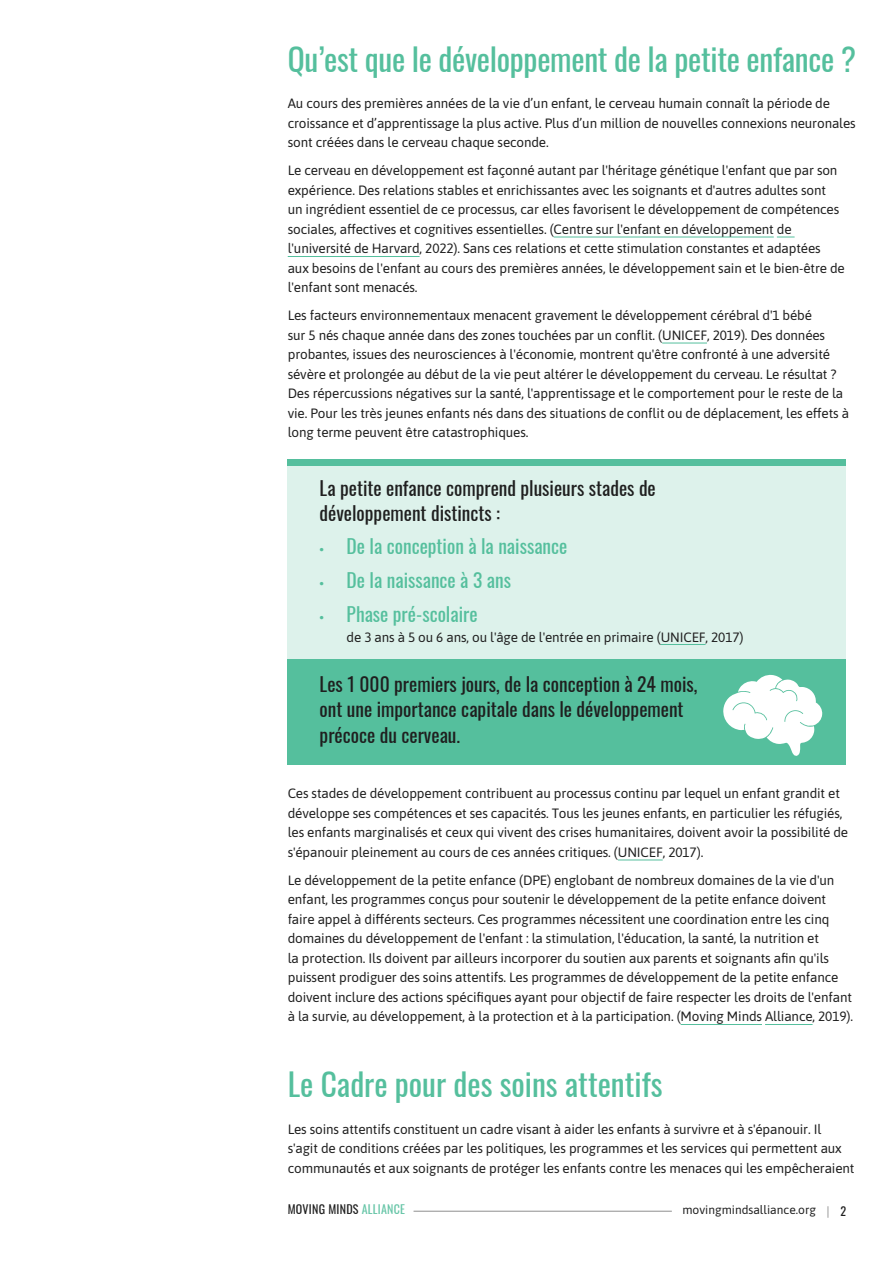
<style>
.page{position:relative;width:893px;height:1263px;background:#fff}
.page>*{position:absolute;margin:0;border:0;box-sizing:border-box;transform-origin:0 0}
.t1{font:31.5px "Oswald";letter-spacing:-.01em;color:#55bf9d}
.t2{font:19.5px/25.5px "Oswald";color:#1f1f1f}
.t3{font:19.5px "Oswald";color:#55bf9d}
.t4{font:13.5px/19.5px "Asap";letter-spacing:-.01em;color:#1f1f1f}
.t5{font:12px "Asap";color:#1f1f1f}
.t6{font:12px "Oswald";letter-spacing:.02em;color:#1f1f1f}
.s1{font-family:"Asap";font-size:13.5px}
.s2{color:#66c5a7}
.s3{font-family:"Oswald";font-weight:300;color:#8f8f8f}
.s4{font-family:"Oswald"}
</style>
<div class="page">
<hr style="left:554px;top:237px;width:220px;height:1px;background:#55bf9d">
<svg style="left:777px;top:237px;width:18px;height:1px"></svg>
<hr style="left:288px;top:256px;width:132px;height:1px;background:#55bf9d">
<hr style="left:662px;top:343px;width:45px;height:1px;background:#55bf9d">
<hr style="left:618px;top:859px;width:45px;height:1px;background:#55bf9d">
<hr style="left:681px;top:1024px;width:81px;height:1px;background:#55bf9d">
<hr style="left:765px;top:1024px;width:48px;height:1px;background:#55bf9d">
<hr style="left:414px;top:1211px;width:258px;height:1px;background:#8f8f8f">
<div style="left:288px;top:459px;width:558px;height:306px;background:#ddf2eb"></div>
<div style="left:288px;top:459px;width:558px;height:7px;background:#55bf9d"></div>
<hr style="left:661px;top:644px;width:45px;height:1px;background:#55bf9d">
<div style="left:288px;top:659px;width:558px;height:106px;background:#55bf9d"></div>
<svg style="left:723px;top:674px;width:100px;height:82px"></svg>
<h1 class="t1" style="left:288px;top:39px;width:570px">Qu’est que le développement de la petite enfance ?</h1>
<p class="t4" style="left:288px;top:93px;width:570px">Au cours des premières années de la vie d’un enfant, le cerveau humain connaît la période de croissance et d’apprentissage la plus active. Plus d’un million de nouvelles connexions neuronales sont créées dans le cerveau chaque seconde.</p>
<p class="t4" style="left:288px;top:160px;width:559px">Le cerveau en développement est façonné autant par l'héritage génétique l'enfant que par son expérience. Des relations stables et enrichissantes avec les soignants et d'autres adultes sont<br>un ingrédient essentiel de ce processus, car elles favorisent le développement de compétences sociales, affectives et cognitives essentielles. (Centre sur l'enfant en développement de l'université de Harvard, 2022). Sans ces relations et cette stimulation constantes et adaptées aux besoins de l'enfant au cours des premières années, le développement sain et le bien-être de l'enfant sont menacés.</p>
<p class="t4" style="left:288px;top:305px;width:563px">Les facteurs environnementaux menacent gravement le développement cérébral d'1 bébé<br>sur 5 nés chaque année dans des zones touchées par un conflit. (UNICEF, 2019). Des données probantes, issues des neurosciences à l'économie, montrent qu'être confronté à une adversité sévère et prolongée au début de la vie peut altérer le développement du cerveau. Le résultat ?<br>Des répercussions négatives sur la santé, l'apprentissage et le comportement pour le reste de la vie. Pour les très jeunes enfants nés dans des situations de conflit ou de déplacement, les effets à long terme peuvent être catastrophiques.</p>
<h2 class="t2" style="left:320px;top:475px;width:338px">La petite enfance comprend plusieurs stades de développement distincts :</h2>
<h2 class="t3" style="left:320px;top:533px;width:249px"><span class="s1">•</span> De la conception à la naissance</h2>
<h2 class="t3" style="left:320px;top:567px;width:193px"><span class="s1">•</span> De la naissance à 3 ans</h2>
<h2 class="t3" style="left:320px;top:601px;width:160px"><span class="s1">•</span> Phase pré-scolaire</h2>
<p class="t4" style="left:347px;top:626px;width:398px">de 3 ans à 5 ou 6 ans, ou l'âge de l'entrée en primaire (UNICEF, 2017)</p>
<h2 class="t2" style="left:320px;top:671px;width:379px">Les 1 000 premiers jours, de la conception à 24 mois, ont une importance capitale dans le développement précoce du cerveau.</h2>
<p class="t4" style="left:288px;top:783px;width:562px">Ces stades de développement contribuent au processus continu par lequel un enfant grandit et développe ses compétences et ses capacités. Tous les jeunes enfants, en particulier les réfugiés, les enfants marginalisés et ceux qui vivent des crises humanitaires, doivent avoir la possibilité de s'épanouir pleinement au cours de ces années critiques. (UNICEF, 2017).</p>
<p class="t4" style="left:288px;top:870px;width:567px">Le développement de la petite enfance (DPE) englobant de nombreux domaines de la vie d'un enfant, les programmes conçus pour soutenir le développement de la petite enfance doivent faire appel à différents secteurs. Ces programmes nécessitent une coordination entre les cinq domaines du développement de l'enfant : la stimulation, l'éducation, la santé, la nutrition et<br>la protection. Ils doivent par ailleurs incorporer du soutien aux parents et soignants afin qu'ils puissent prodiguer des soins attentifs. Les programmes de développement de la petite enfance doivent inclure des actions spécifiques ayant pour objectif de faire respecter les droits de l'enfant à la survie, au développement, à la protection et à la participation. (Moving Minds Alliance, 2019).</p>
<h1 class="t1" style="left:288px;top:1064px;width:376px">Le Cadre pour des soins attentifs</h1>
<p class="t4" style="left:288px;top:1118px;width:568px">Les soins attentifs constituent un cadre visant à aider les enfants à survivre et à s'épanouir. Il s'agit de conditions créées par les politiques, les programmes et les services qui permettent aux communautés et aux soignants de protéger les enfants contre les menaces qui les empêcheraient</p>
<p class="t6" style="left:288px;top:1201px;width:119px">MOVING MINDS <span class="s2">ALLIANCE</span></p>
<p class="t5" style="left:682px;top:1202px;width:165px">movingmindsalliance.org <span class="s3">|</span> <span class="s4">2</span></p>
</div>
